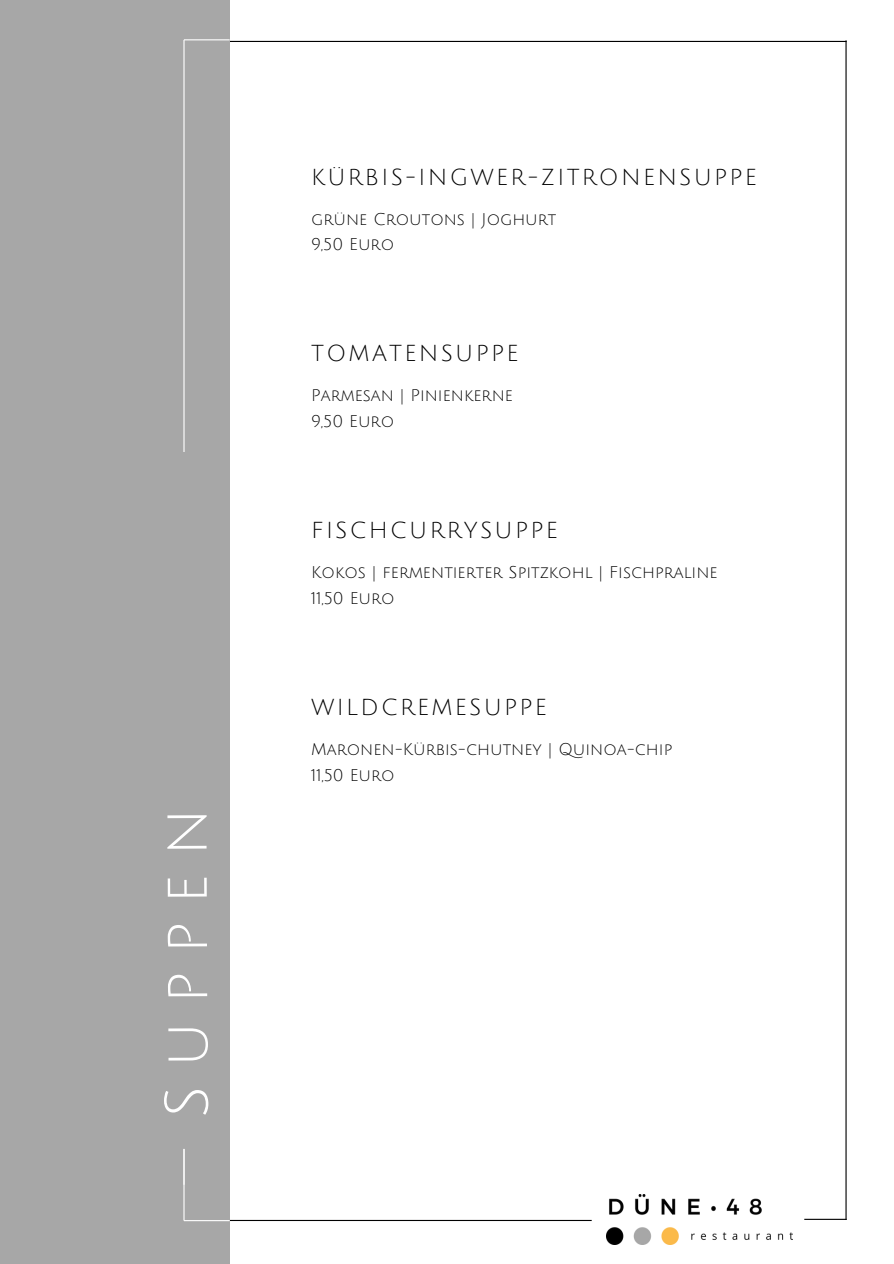
<style>
.page{position:relative;width:894px;height:1264px;background:#fff}
.page>*{position:absolute;margin:0;border:0;box-sizing:border-box;transform-origin:0 0}
.t1{font:60px "Julius Sans One";letter-spacing:.295em;color:#fff}
.t2{font:22.5px "Julius Sans One";letter-spacing:.1em;color:#000}
.t3{font:16.5px/25.7px "Julius Sans One";color:#000}
</style>
<div class="page">
<hr style="left:845px;top:40px;width:1px;height:1179px;background:#000">
<hr style="left:183px;top:1219px;width:408px;height:1px;background:#000">
<hr style="left:183px;top:41px;width:663px;height:1px;background:#000">
<img style="left:606px;top:1194px;width:186px;height:50px">
<hr style="left:804px;top:1218px;width:42px;height:1px;background:#000">
<div style="left:0;top:0;width:229px;height:1263px;background:#a7a7a7"></div>
<hr style="left:183px;top:40px;width:1px;height:1144px;background:#fff">
<div style="left:0;top:452px;width:229px;height:696px;background:#a7a7a7"></div>
<hr style="left:183px;top:1148px;width:1px;height:72px;background:#fff">
<hr style="left:184px;top:1219px;width:45px;height:2px;background:#fff">
<hr style="left:184px;top:39px;width:45px;height:1px;background:#fff">
<p class="t1" style="left:155px;top:1118px;width:312px;rotate:-90deg">Suppen</p>
<h2 class="t2" style="left:311px;top:165px;width:447px">KÜRBIS-INGWER-ZITRONENSUPPE</h2>
<p class="t3" style="left:311px;top:207px;width:246px">grüne Croutons | Joghurt<br>9,50 Euro</p>
<h2 class="t2" style="left:311px;top:342px;width:208px">TOMATENSUPPE</h2>
<p class="t3" style="left:311px;top:383px;width:203px">Parmesan | Pinienkerne<br>9,50 Euro</p>
<h2 class="t2" style="left:311px;top:519px;width:248px">FISCHCURRYSUPPE</h2>
<p class="t3" style="left:311px;top:560px;width:408px">Kokos | fermentierter Spitzkohl | Fischpraline<br>11,50 Euro</p>
<h2 class="t2" style="left:311px;top:696px;width:237px">WILDCREMESUPPE</h2>
<p class="t3" style="left:311px;top:737px;width:362px">Maronen-Kürbis-chutney | Quinoa-chip<br>11,50 Euro</p>
</div>
